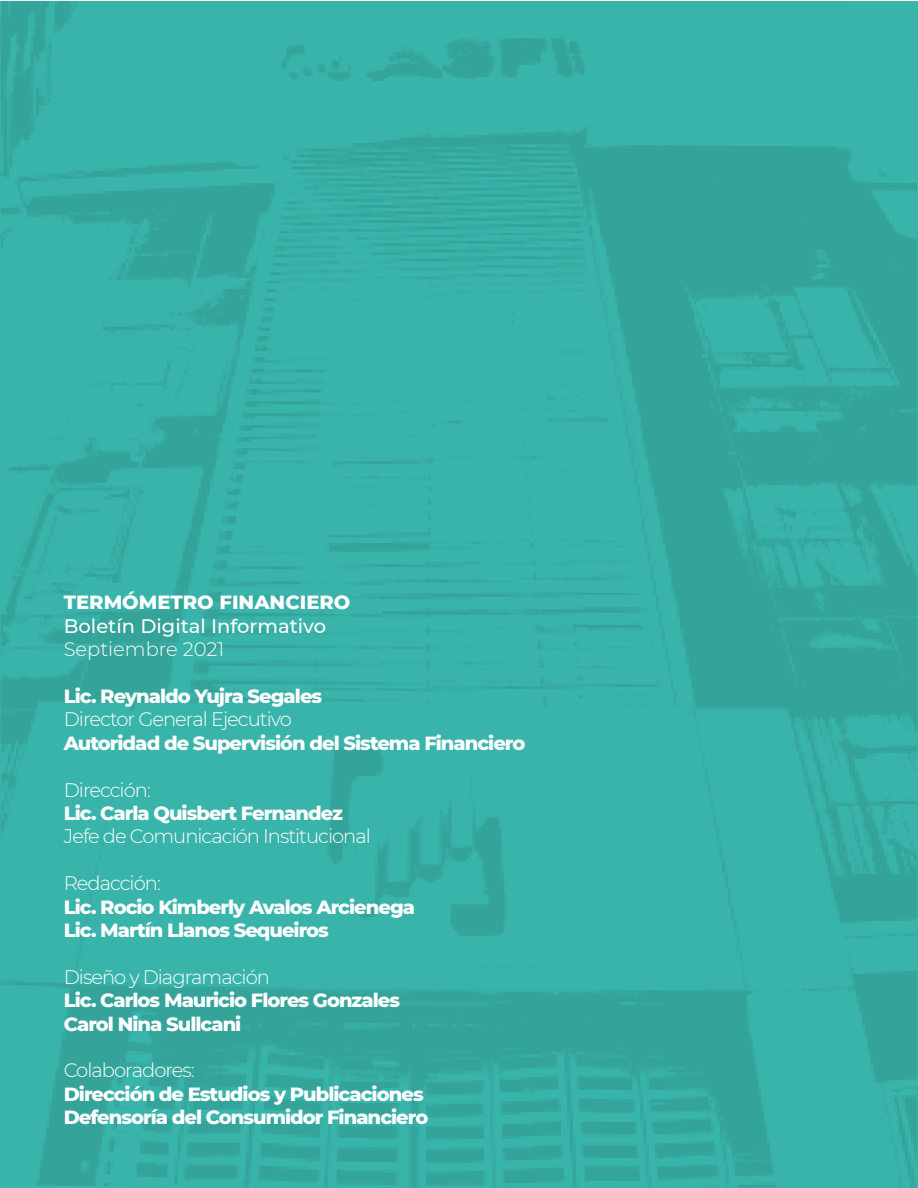
<style>
.page{position:relative;width:918px;height:1188px;background:#fff}
.page>*{position:absolute;margin:0;border:0;box-sizing:border-box;transform-origin:0 0}
.t1{font:800 19.5px/23.4px "Montserrat";letter-spacing:-.05em;color:#fff}
.t2{font:300 19.5px "Montserrat";letter-spacing:-.05em;color:#fff}
.t3{font:500 19.5px "Montserrat";color:#fff}
.t4{font:800 19.5px "Montserrat";color:#fff}
.t5{font:300 19.5px "Montserrat";color:#fff}
</style>
<div class="page">
<img style="left:1px;top:0;width:916px;height:1188px">
<hr style="left:917px;top:84px;width:1px;height:146px;background:#3ab5ab">
<p class="t4" style="left:64px;top:588px;width:288px">TERMÓMETRO FINANCIERO</p>
<p class="t3" style="left:64px;top:612px;width:264px">Boletín Digital Informativo</p>
<p class="t5" style="left:64px;top:636px;width:162px">Septiembre 2021</p>
<p class="t1" style="left:64px;top:683px;width:260px">Lic. Reynaldo Yujra Segales</p>
<p class="t2" style="left:64px;top:706px;width:230px">Director General Ejecutivo</p>
<p class="t1" style="left:64px;top:730px;width:463px">Autoridad de Supervisión del Sistema Financiero</p>
<p class="t2" style="left:64px;top:776px;width:89px">Dirección:</p>
<p class="t1" style="left:64px;top:800px;width:281px">Lic. Carla Quisbert Fernandez</p>
<p class="t2" style="left:64px;top:823px;width:309px">Jefe de Comunicación Institucional</p>
<p class="t2" style="left:64px;top:870px;width:99px">Redacción:</p>
<p class="t1" style="left:64px;top:894px;width:353px">Lic. Rocio Kimberly Avalos Arcienega<br>Lic. Martín Llanos Sequeiros</p>
<p class="t2" style="left:64px;top:964px;width:208px">Diseño y Diagramación</p>
<p class="t1" style="left:64px;top:988px;width:338px">Lic. Carlos Mauricio Flores Gonzales<br>Carol Nina Sullcani</p>
<p class="t2" style="left:64px;top:1057px;width:133px">Colaboradores:</p>
<p class="t1" style="left:64px;top:1081px;width:366px">Dirección de Estudios y Publicaciones<br>Defensoría del Consumidor Financiero</p>
</div>
